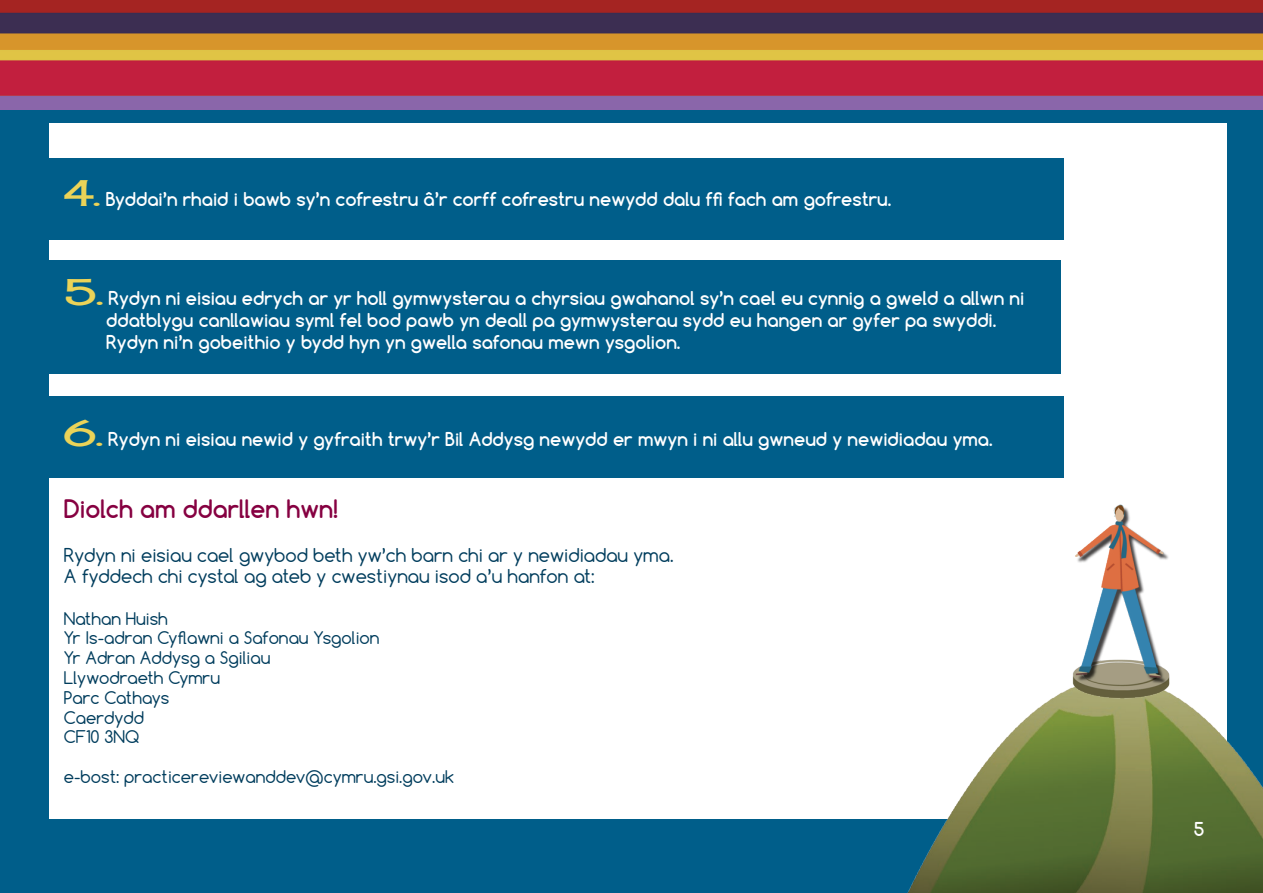
<style>
.page{position:relative;width:1263px;height:893px;background:#fff}
.page>*{position:absolute;margin:0;border:0;box-sizing:border-box;transform-origin:0 0}
.t1{font:700 24px "Comfortaa";color:#860041}
.t2{font:700 18px/21.6px "Comfortaa";color:#fff}
.t3{font:18px/21.6px "Comfortaa";color:#003d5d}
.t4{font:16.5px/19.8px "Comfortaa";color:#003d5d}
.s1{font-family:"Cherry Cream Soda";font-weight:400;font-size:36px;color:#ebd358}
</style>
<div class="page">
<div style="left:0;top:107px;width:1263px;height:786px;background:#005e8a"></div>
<div style="left:49px;top:123px;width:1178px;height:696px;background:#fff"></div>
<img style="left:0;top:0;width:1263px;height:109px">
<img style="left:907px;top:690px;width:356px;height:203px">
<img style="left:1066px;top:505px;width:114px;height:198px">
<div style="left:49px;top:158px;width:1014px;height:82px;background:#005e8a"></div>
<div style="left:43px;top:261px;width:1018px;height:113px;background:#005e8a"></div>
<div style="left:47px;top:396px;width:1017px;height:82px;background:#005e8a"></div>
<p class="t2" style="left:64px;top:188px;width:829px"><span class="s1">4.</span> Byddai’n rhaid i bawb sy’n cofrestru â’r corff cofrestru newydd dalu ffi fach am gofrestru.</p>
<p class="t2" style="left:106px;top:287px;width:919px;text-indent:-43px"><span class="s1">5.</span> Rydyn ni eisiau edrych ar yr holl gymwysterau a chyrsiau gwahanol sy’n cael eu cynnig a gweld a allwn ni ddatblygu canllawiau syml fel bod pawb yn deall pa gymwysterau sydd eu hangen ar gyfer pa swyddi.<br>Rydyn ni’n gobeithio y bydd hyn yn gwella safonau mewn ysgolion.</p>
<p class="t2" style="left:64px;top:428px;width:930px"><span class="s1">6.</span> Rydyn ni eisiau newid y gyfraith trwy’r Bil Addysg newydd er mwyn i ni allu gwneud y newidiadau yma.</p>
<h1 class="t1" style="left:64px;top:494px;width:276px">Diolch am ddarllen hwn!</h1>
<p class="t3" style="left:64px;top:544px;width:611px">Rydyn ni eisiau cael gwybod beth yw’ch barn chi ar y newidiadau yma.<br>A fyddech chi cystal ag ateb y cwestiynau isod a’u hanfon at:</p>
<p class="t4" style="left:64px;top:608px;width:317px">Nathan Huish<br>Yr Is-adran Cyflawni a Safonau Ysgolion<br>Yr Adran Addysg a Sgiliau<br>Llywodraeth Cymru<br>Parc Cathays<br>Caerdydd<br>CF10 3NQ</p>
<p class="t4" style="left:64px;top:767px;width:392px">e-bost: practicereviewanddev@cymru.gsi.gov.uk</p>
<p class="t2" style="left:1194px;top:818px;width:12px">5</p>
</div>
